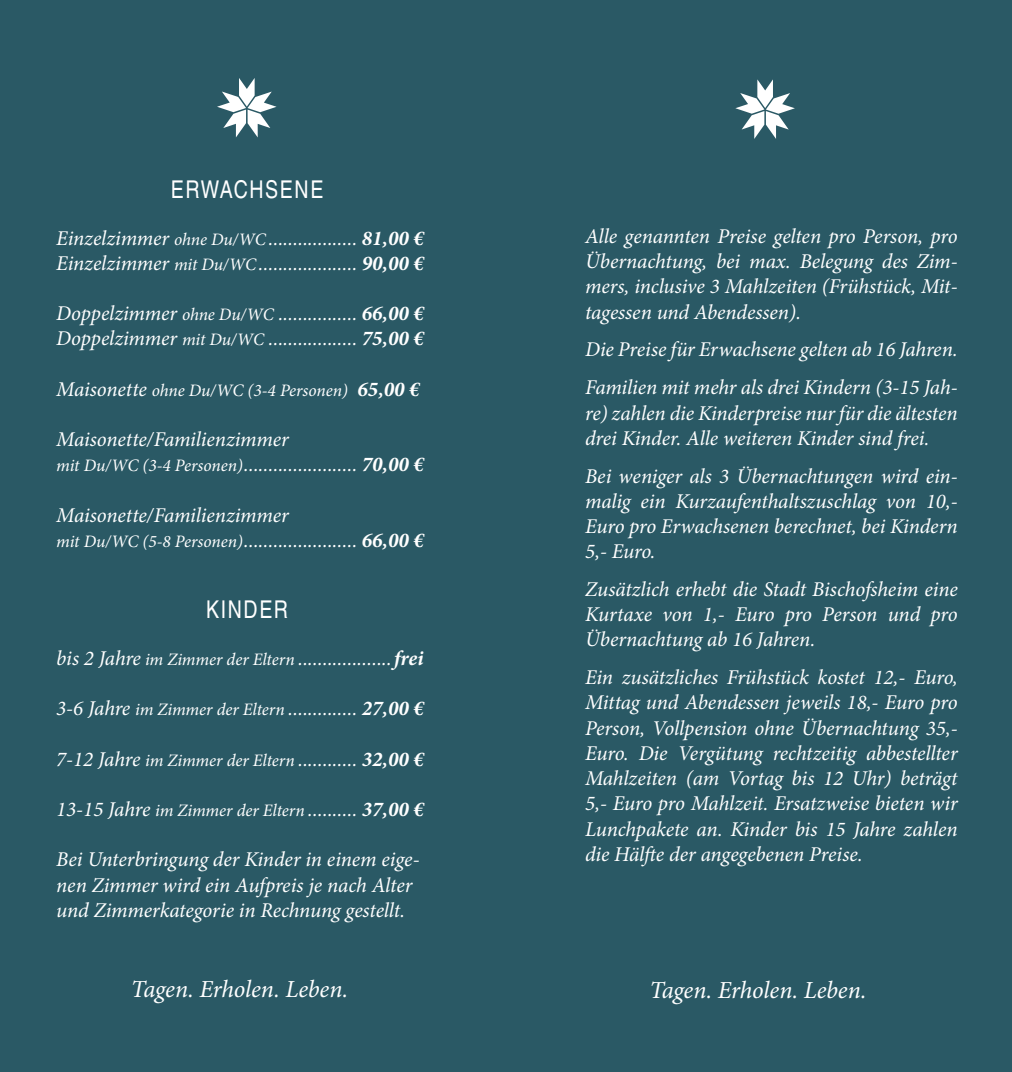
<style>
.page{position:relative;width:1012px;height:1072px;background:#fff}
.page>*{position:absolute;margin:0;border:0;box-sizing:border-box;transform-origin:0 0}
.Titel-Claim{font:italic 24.5px "Minion Pro";letter-spacing:-.005em;color:#fff}
.t1{font:24.5px "Helvetica";letter-spacing:.08em;color:#fff;scale:.8 1}
.t2{font:italic 21px/25.2px "Minion Pro";letter-spacing:-.01em;color:#fff;text-align:justify}
.t3{font:italic 17.5px "Minion Pro";letter-spacing:-.005em;color:#fff}
.s1{font-size:17.5px}
.s2{font-weight:700}
.s3{font-size:21px}
.s4{font-weight:700;font-size:21px}
</style>
<div class="page">
<div style="left:0;top:0;width:1012px;height:1071px;background:#2a5965"></div>
<svg style="left:217px;top:78px;width:60px;height:59px"></svg>
<svg style="left:735px;top:79px;width:60px;height:60px"></svg>
<p class="t1" style="left:171px;top:175px;width:192px">ERWACHSENE</p>
<p class="t2" style="left:56px;top:225px;width:369px">Einzelzimmer <span class="s1">ohne Du/WC</span>.................. <span class="s2">81,00 €</span></p>
<p class="t2" style="left:56px;top:250px;width:369px">Einzelzimmer <span class="s1">mit Du/WC</span>.................... <span class="s2">90,00 €</span></p>
<p class="t2" style="left:56px;top:301px;width:369px">Doppelzimmer <span class="s1">ohne Du/WC</span> ................ <span class="s2">66,00 €</span></p>
<p class="t2" style="left:56px;top:326px;width:369px">Doppelzimmer <span class="s1">mit Du/WC</span> .................. <span class="s2">75,00 €</span></p>
<p class="t3" style="left:56px;top:378px;width:365px"><span class="s3">Maisonette</span> ohne Du/WC (3-4 Personen) <span class="s4">65,00 €</span></p>
<p class="t2" style="left:56px;top:427px;width:234px">Maisonette/Familienzimmer</p>
<p class="t2" style="left:56px;top:452px;width:369px"><span class="s1">mit Du/WC (3-4 Personen)</span>....................... <span class="s2">70,00 €</span></p>
<p class="t2" style="left:56px;top:502px;width:234px">Maisonette/Familienzimmer</p>
<p class="t2" style="left:56px;top:527px;width:369px"><span class="s1">mit Du/WC (5-8 Personen)</span>....................... <span class="s2">66,00 €</span></p>
<p class="t1" style="left:206px;top:595px;width:104px">KINDER</p>
<p class="t2" style="left:56px;top:645px;width:369px">bis 2 Jahre <span class="s1">im Zimmer der Eltern</span> ...................<span class="s2">frei</span></p>
<p class="t2" style="left:56px;top:695px;width:369px">3-6 Jahre <span class="s1">im Zimmer der Eltern</span> .............. <span class="s2">27,00 €</span></p>
<p class="t2" style="left:56px;top:746px;width:369px">7-12 Jahre <span class="s1">im Zimmer der Eltern</span> ............ <span class="s2">32,00 €</span></p>
<p class="t2" style="left:56px;top:796px;width:369px">13-15 Jahre <span class="s1">im Zimmer der Eltern</span> .......... <span class="s2">37,00 €</span></p>
<p class="t2" style="left:56px;top:847px;width:365px;text-align:left">Bei Unterbringung der Kinder in einem eige&shy;nen Zimmer wird ein Aufpreis je nach Alter und Zimmerkategorie in Rechnung gestellt.</p>
<p class="Titel-Claim" style="left:131px;top:972px;width:219px">Tagen. Erholen. Leben.</p>
<p class="t2" style="left:585px;top:224px;width:374px">Alle genannten Preise gelten pro Person, pro Übernachtung, bei max. Belegung des Zim&shy;mers, inclusive 3 Mahlzeiten (Frühstück, Mit&shy;tagessen und Abendessen).</p>
<p class="t2" style="left:585px;top:337px;width:374px">Die Preise für Erwachsene gelten ab 16 Jahren.</p>
<p class="t2" style="left:585px;top:375px;width:374px">Familien mit mehr als drei Kindern (3-15 Jah&shy;re) zahlen die Kinderpreise nur für die ältesten drei Kinder. Alle weiteren Kinder sind frei.</p>
<p class="t2" style="left:585px;top:463px;width:374px">Bei weniger als 3 Übernachtungen wird ein&shy;malig ein Kurzaufenthaltszuschlag von 10,- Euro pro Erwachsenen berechnet, bei Kindern 5,- Euro.</p>
<p class="t2" style="left:585px;top:576px;width:374px">Zusätzlich erhebt die Stadt Bischofsheim eine Kurtaxe von 1,- Euro pro Person und pro Übernachtung ab 16 Jahren.</p>
<p class="t2" style="left:585px;top:665px;width:374px">Ein zusätzliches Frühstück kostet 12,- Euro, Mittag und Abendessen jeweils 18,- Euro pro Person, Vollpension ohne Übernachtung 35,- Euro. Die Vergütung rechtzeitig abbestellter Mahlzeiten (am Vortag bis 12 Uhr) beträgt 5,- Euro pro Mahlzeit. Ersatzweise bieten wir Lunchpakete an. Kinder bis 15 Jahre zahlen die Hälfte der angegebenen Preise.</p>
<p class="Titel-Claim" style="left:649px;top:973px;width:219px">Tagen. Erholen. Leben.</p>
</div>
